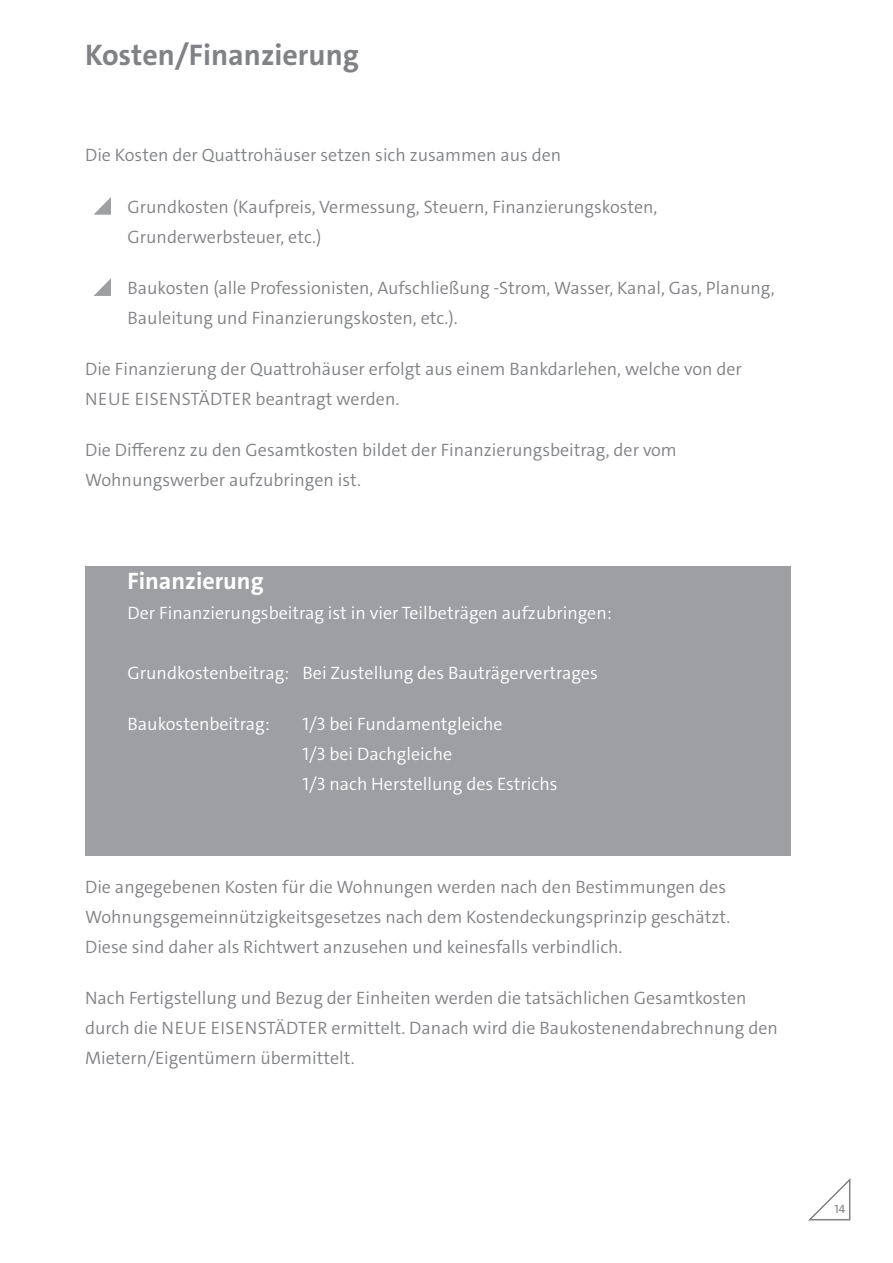
<style>
.page{position:relative;width:893px;height:1263px;background:#fff}
.page>*{position:absolute;margin:0;border:0;box-sizing:border-box;transform-origin:0 0}
.t1{font:700 30px "The Sans";color:#808285}
.Body_Text{font:700 24px "The Sans";color:#fff}
.Body_Text-2{font:300 18px/30px "The Sans";color:#808285}
.Body_Text-3{font:300 18px/30px "The Sans";color:#fff}
.t2{font:12px "The Sans";color:#808285}
</style>
<div class="page">
<svg style="left:808px;top:1178px;width:43px;height:43px"></svg>
<div style="left:85px;top:567px;width:706px;height:289px;background:#9d9fa2"></div>
<svg style="left:94px;top:197px;width:17px;height:18px"></svg>
<svg style="left:94px;top:278px;width:17px;height:18px"></svg>
<p class="t1" style="left:85px;top:35px;width:275px">Kosten/Finanzierung</p>
<p class="Body_Text-2" style="left:85px;top:140px;width:478px">Die Kosten der Quattrohäuser setzen sich zusammen aus den</p>
<p class="Body_Text-2" style="left:128px;top:192px;width:531px">Grundkosten (Kaufpreis, Vermessung, Steuern, Finanzierungskosten,<br>Grunderwerbsteuer, etc.)</p>
<p class="Body_Text-2" style="left:128px;top:273px;width:649px">Baukosten (alle Professionisten, Aufschließung -Strom, Wasser, Kanal, Gas, Planung,<br>Bauleitung und Finanzierungskosten, etc.).</p>
<p class="Body_Text-2" style="left:85px;top:354px;width:658px">Die Finanzierung der Quattrohäuser erfolgt aus einem Bankdarlehen, welche von der<br>NEUE EISENSTÄDTER beantragt werden.</p>
<p class="Body_Text-2" style="left:85px;top:435px;width:593px">Die Differenz zu den Gesamtkosten bildet der Finanzierungsbeitrag, der vom<br>Wohnungswerber aufzubringen ist.</p>
<p class="Body_Text" style="left:128px;top:565px;width:138px">Finanzierung</p>
<p class="Body_Text-3" style="left:128px;top:598px;width:486px">Der Finanzierungsbeitrag ist in vier Teilbeträgen aufzubringen:</p>
<p class="Body_Text-3" style="left:128px;top:658px;width:472px">Grundkostenbeitrag: Bei Zustellung des Bauträgervertrages</p>
<p class="Body_Text-3" style="left:128px;top:709px;width:144px">Baukostenbeitrag:</p>
<p class="Body_Text-3" style="left:303px;top:709px;width:256px">1/3 bei Fundamentgleiche<br>1/3 bei Dachgleiche<br>1/3 nach Herstellung des Estrichs</p>
<p class="Body_Text-2" style="left:85px;top:872px;width:647px">Die angegebenen Kosten fü r die Wohnungen werden nach den Bestimmungen des<br>Wohnungsgemeinnützigkeitsgesetzes nach dem Kostendeckungsprinzip geschätzt.<br>Diese sind daher als Richtwert anzusehen und keinesfalls verbindlich.</p>
<p class="Body_Text-2" style="left:85px;top:983px;width:694px">Nach Fertigstellung und Bezug der Einheiten werden die tatsächlichen Gesamtkosten durch die NEUE EISENSTÄDTER ermittelt. Danach wird die Baukostenendabrechnung den<br>Mietern/Eigentü mern ü bermittelt.</p>
<p class="t2" style="left:834px;top:1201px;width:12px">14</p>
</div>
